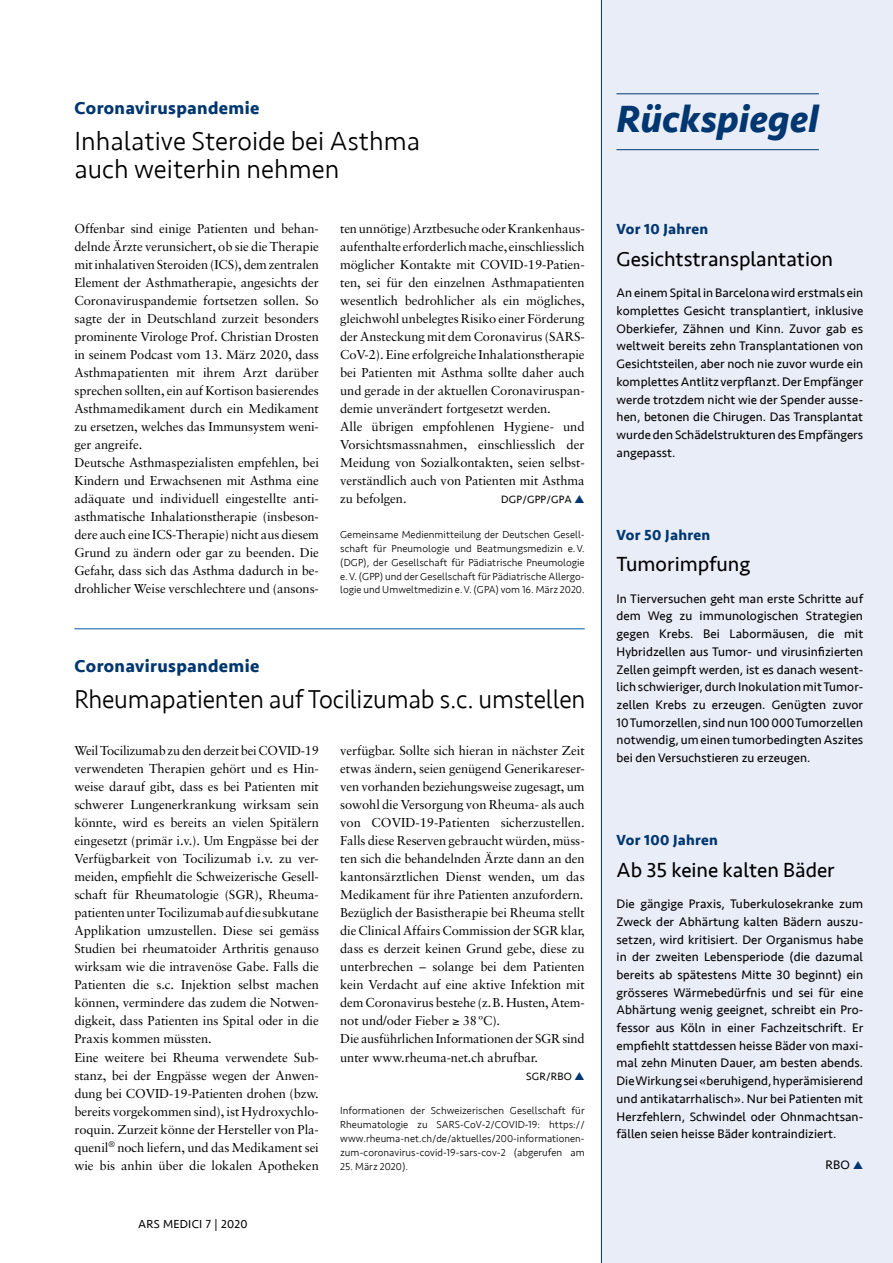
<style>
.page{position:relative;width:893px;height:1263px;background:#fff}
.page>*{position:absolute;margin:0;border:0;box-sizing:border-box;transform-origin:0 0}
.t1{font:italic 700 39px "Seravek";letter-spacing:-.005em;color:#003770}
.t2{font:300 27px/28.5px "Seravek";color:#000}
.t3{font:300 26.55px "Seravek";letter-spacing:-.01em;color:#000}
.t4{font:21px "Seravek";color:#000}
.t5{font:700 18px "Seravek";letter-spacing:.02em;color:#003770}
.t6{font:700 15px "Seravek";letter-spacing:.02em;color:#003770}
.t7{font:12.9px/18px "Sabon";letter-spacing:-.005em;color:#000}
.t8{font:12.75px/17.7px "Seravek";letter-spacing:.005em;color:#000;text-align:justify}
.t9{font:12px "Seravek";letter-spacing:.02em;color:#000}
.t10{font:10.95px "Seravek";letter-spacing:.02em;color:#000}
.t11{font:300 10.5px/13.8px "Seravek";letter-spacing:.005em;color:#000;text-align:justify}
.s1{color:#003770}
</style>
<div class="page">
<div style="left:601px;top:0;width:292px;height:1263px;background:#e9edf8"></div>
<hr style="left:616px;top:94px;width:203px;height:1px;background:#003770">
<hr style="left:616px;top:149px;width:203px;height:1px;background:#003770">
<hr style="left:74px;top:628px;width:511px;height:1px;background:#005da9">
<h3 class="t5" style="left:74px;top:94px;width:187px">Coronaviruspandemie</h3>
<h2 class="t2" style="left:74px;top:127px;width:347px">Inhalative Steroide bei Asthma auch weiterhin nehmen</h2>
<p class="t7" style="left:74px;top:220px;width:246px">Offenbar sind einige Patienten und behan&shy;delnde Ärzte verunsichert, ob sie die Therapie mit inhalativen Steroiden (ICS), dem zentralen Element der Asthmatherapie, angesichts der Coronaviruspandemie fortsetzen sollen. So sagte der in Deutschland zurzeit besonders prominente Virologe Prof. Christian Drosten in seinem Podcast vom 13. März 2020, dass Asthmapatienten mit ihrem Arzt darüber sprechen sollten, ein auf Kortison basierendes Asthmamedikament durch ein Medikament zu ersetzen, welches das Immunsystem weni&shy;ger angreife.<br>Deutsche Asthmaspezialisten empfehlen, bei Kindern und Erwachsenen mit Asthma eine adäquate und individuell eingestellte anti&shy;asthmatische Inhalationstherapie (insbeson&shy;dere auch eine ICS-Therapie) nicht aus diesem Grund zu ändern oder gar zu beenden. Die Gefahr, dass sich das Asthma dadurch in be&shy;drohlicher Weise verschlechtere und (ansons-</p>
<p class="t7" style="left:340px;top:220px;width:246px">ten unnötige) Arztbesuche oder Krankenhaus&shy;aufenthalte erforderlich mache, einschliesslich möglicher Kontakte mit COVID-19-Patien&shy;ten, sei für den einzelnen Asthmapatienten wesentlich bedrohlicher als ein mögliches, gleichwohl unbelegtes Risiko einer Förderung der Ansteckung mit dem Coronavirus (SARS-CoV-2). Eine erfolgreiche Inhalationstherapie bei Patienten mit Asthma sollte daher auch und gerade in der aktuellen Coronaviruspan&shy;demie unverändert fortgesetzt werden.<br>Alle übrigen empfohlenen Hygiene- und Vorsichtsmassnahmen, einschliesslich der Meidung von Sozialkontakten, seien selbst&shy;verständlich auch von Patienten mit Asthma zu befolgen.</p>
<p class="t10" style="left:501px;top:491px;width:85px">DGP/GPP/GPA <span class="s1">▲</span></p>
<p class="t11" style="left:340px;top:528px;width:246px">Gemeinsame Medienmitteilung der Deutschen Gesell&shy;schaft für Pneumologie und Beatmungsmedizin e.V. (DGP), der Gesellschaft für Pädiatrische Pneumologie e.V. (GPP) und der Gesellschaft für Pädiatrische Allergo&shy;logie und Umweltmedizin e.V. (GPA) vom 16. März 2020.</p>
<h3 class="t5" style="left:74px;top:652px;width:187px">Coronaviruspandemie</h3>
<h3 class="t3" style="left:74px;top:683px;width:513px">Rheumapatienten auf Tocilizumab s.c. umstellen</h3>
<p class="t7" style="left:74px;top:742px;width:246px">Weil Tocilizumab zu den derzeit bei COVID-19 verwendeten Therapien gehört und es Hin&shy;weise darauf gibt, dass es bei Patienten mit schwerer Lungenerkrankung wirksam sein könnte, wird es bereits an vielen Spitälern eingesetzt (primär i.v.). Um Engpässe bei der Verfügbarkeit von Tocilizumab i.v. zu ver&shy;meiden, empfiehlt die Schweizerische Gesell&shy;schaft für Rheumatologie (SGR), Rheuma&shy;patienten unter Tocilizumab auf die subkutane Applikation umzustellen. Diese sei gemäss Studien bei rheumatoider Arthritis genauso wirksam wie die intravenöse Gabe. Falls die Patienten die s.c. Injektion selbst machen können, vermindere das zudem die Notwen&shy;digkeit, dass Patienten ins Spital oder in die Praxis kommen müssten.<br>Eine weitere bei Rheuma verwendete Sub&shy;stanz, bei der Engpässe wegen der Anwen&shy;dung bei COVID-19-Patienten drohen (bzw. bereits vorgekommen sind), ist Hydroxychlo&shy;roquin. Zurzeit könne der Hersteller von Pla&shy;quenil<sup>®</sup> noch liefern, und das Medikament sei wie bis anhin über die lokalen Apotheken</p>
<p class="t7" style="left:340px;top:742px;width:246px">verfügbar. Sollte sich hieran in nächster Zeit etwas ändern, seien genügend Generikareser&shy;ven vorhanden beziehungsweise zugesagt, um sowohl die Versorgung von Rheuma- als auch von COVID-19-Patienten sicherzustellen.<br>Falls diese Reserven gebraucht würden, müss&shy;ten sich die behandelnden Ärzte dann an den kantonsärztlichen Dienst wenden, um das Medikament für ihre Patienten anzufordern.<br>Bezüglich der Basistherapie bei Rheuma stellt die Clinical Affairs Commission der SGR klar, dass es derzeit keinen Grund gebe, diese zu unterbrechen – solange bei dem Patienten kein Verdacht auf eine aktive Infektion mit dem Coronavirus bestehe (z.B. Husten, Atem&shy;not und/oder Fieber ≥ 38ºC).<br>Die ausführlichen Informationen der SGR sind unter www.rheuma-net.ch abrufbar.</p>
<p class="t10" style="left:526px;top:1067px;width:60px">SGR/RBO <span class="s1">▲</span></p>
<p class="t11" style="left:340px;top:1104px;width:246px">Informationen der Schweizerischen Gesellschaft für Rheumatologie zu SARS-CoV-2/COVID-19: https:// www.rheuma-net.ch/de/aktuelles/200-informationen&shy;zum-coronavirus-covid-19-sars-cov-2 (abgerufen am</p>
<p class="t11" style="left:340px;top:1159px;width:69px">25. März 2020).</p>
<p class="t9" style="left:138px;top:1215px;width:111px">ARS MEDICI 7 | 2020</p>
<h1 class="t1" style="left:616px;top:87px;width:204px">Rückspiegel</h1>
<p class="t6" style="left:617px;top:217px;width:93px">Vor 10 Jahren</p>
<h3 class="t4" style="left:617px;top:243px;width:218px">Gesichtstransplantation</h3>
<p class="t8" style="left:617px;top:284px;width:248px">An einem Spital in Barcelona wird erstmals ein komplettes Gesicht transplantiert, inklusive Oberkiefer, Zähnen und Kinn. Zuvor gab es weltweit bereits zehn Transplantationen von Gesichtsteilen, aber noch nie zuvor wurde ein komplettes Antlitz verpflanzt. Der Empfänger werde trotzdem nicht wie der Spender ausse&shy;hen, betonen die Chirugen. Das Transplantat wurde den Schädelstrukturen des Empfängers angepasst.</p>
<p class="t6" style="left:617px;top:523px;width:95px">Vor 50 Jahren</p>
<h3 class="t4" style="left:617px;top:548px;width:135px">Tumorimpfung</h3>
<p class="t8" style="left:617px;top:590px;width:248px">In Tierversuchen geht man erste Schritte auf dem Weg zu immunologischen Strategien gegen Krebs. Bei Labormäusen, die mit Hybridzellen aus Tumor- und virusinfizierten Zellen geimpft werden, ist es danach wesent&shy;lich schwieriger, durch Inokulation mit Tumor&shy;zellen Krebs zu erzeugen. Genügten zuvor 10 Tumorzellen, sind nun 100000 Tumorzellen notwendig, um einen tumorbedingten Aszites bei den Versuchstieren zu erzeugen.</p>
<p class="t6" style="left:617px;top:828px;width:103px">Vor 100 Jahren</p>
<h3 class="t4" style="left:617px;top:853px;width:220px">Ab 35 keine kalten Bäder</h3>
<p class="t8" style="left:617px;top:895px;width:248px">Die gängige Praxis, Tuberkulosekranke zum Zweck der Abhärtung kalten Bädern auszu&shy;setzen, wird kritisiert. Der Organismus habe in der zweiten Lebensperiode (die dazumal bereits ab spätestens Mitte 30 beginnt) ein grösseres Wärmebedürfnis und sei für eine Abhärtung wenig geeignet, schreibt ein Pro&shy;fessor aus Köln in einer Fachzeitschrift. Er empfiehlt stattdessen heisse Bäder von maxi&shy;mal zehn Minuten Dauer, am besten abends.<br>Die Wirkung sei «beruhigend, hyperämisierend und antikatarrhalisch». Nur bei Patienten mit Herzfehlern, Schwindel oder Ohnmachtsan&shy;fällen seien heisse Bäder kontraindiziert.</p>
<p class="t8" style="left:826px;top:1156px;width:39px">RBO <span class="s1">▲</span></p>
</div>
